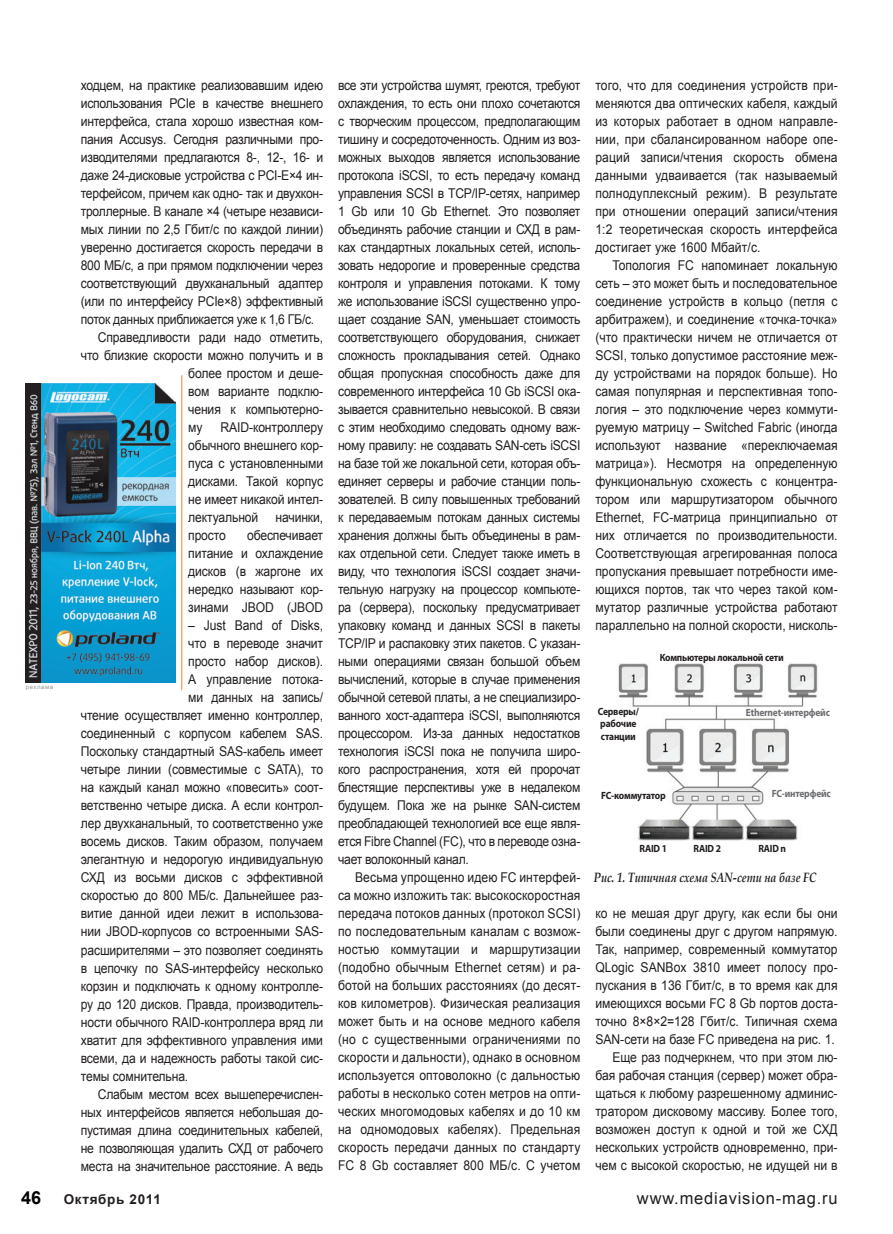
<style>
.page{position:relative;width:893px;height:1234px;background:#fff}
.page>*{position:absolute;margin:0;border:0;box-sizing:border-box;transform-origin:0 0}
.t1{font:700 18px "Arial";color:#000}
.t2{font:16.5px "Arial";letter-spacing:.05em;color:#231f20}
.t3{font:13.5px/18px "Arial";letter-spacing:-.01em;color:#231f20;text-align:justify;scale:.9 1}
.t4{font:italic 700 13.5px "Book Antiqua";color:#231f20;scale:.8 1}
.t5{font:700 13.5px "Arial";letter-spacing:.05em;color:#231f20}
.t6{font:700 10.5px/12.6px "Myriad Pro";letter-spacing:-.02em;color:#231f20;scale:.9 1}
.t7{font:700 10.5px "Myriad Pro";letter-spacing:-.02em;color:#6c6d70;scale:.9 1}
.t8{font:6px "Arial";letter-spacing:.1em;color:#939598}
</style>
<div class="page">
<img style="left:618px;top:663px;width:200px;height:178px">
<hr style="left:181px;top:375px;width:1px;height:315px;background:#f58220">
<img style="left:26px;top:383px;width:149px;height:299px">
<p class="t8" style="left:26px;top:683px;width:29px">реклама</p>
<p class="t3" style="left:81px;top:76px;width:271px">ходцем, на практике реализовавшим идею</p>
<p class="t3" style="left:81px;top:94px;width:271px">использования PCIе в качестве внешнего</p>
<p class="t3" style="left:81px;top:112px;width:271px">интерфейса, стала хорошо известная ком-</p>
<p class="t3" style="left:81px;top:130px;width:271px">пания Accusys. Сегодня различными про-</p>
<p class="t3" style="left:81px;top:148px;width:271px">изводителями предлагаются 8-, 12-, 16- и</p>
<p class="t3" style="left:81px;top:166px;width:271px">даже 24-дисковые устройства с PCI-E×4 ин-</p>
<p class="t3" style="left:81px;top:184px;width:271px">терфейсом, причем как одно- так и двухкон-</p>
<p class="t3" style="left:81px;top:202px;width:271px">троллерные. В канале ×4 (четыре независи-</p>
<p class="t3" style="left:81px;top:220px;width:271px">мых линии по 2,5 Гбит/с по каждой линии)</p>
<p class="t3" style="left:81px;top:238px;width:271px">уверенно достигается скорость передачи в</p>
<p class="t3" style="left:81px;top:256px;width:271px">800 МБ/с, а при прямом подключении через</p>
<p class="t3" style="left:81px;top:274px;width:271px">соответствующий двухканальный адаптер</p>
<p class="t3" style="left:81px;top:292px;width:271px">(или по интерфейсу PCIe×8) эффективный</p>
<p class="t3" style="left:81px;top:310px;width:261px">поток данных приближается уже к 1,6 ГБ/с.</p>
<p class="t3" style="left:98px;top:328px;width:252px">Справедливости ради надо отметить,</p>
<p class="t3" style="left:81px;top:346px;width:271px">что близкие скорости можно получить и в</p>
<p class="t3" style="left:188px;top:364px;width:151px">более простом и деше-</p>
<p class="t3" style="left:188px;top:382px;width:151px">вом варианте подклю-</p>
<p class="t3" style="left:188px;top:400px;width:151px">чения к компьютерно-</p>
<p class="t3" style="left:188px;top:418px;width:18px">му</p>
<p class="t3" style="left:188px;top:418px;width:151px;text-indent:32px">RAID-контроллеру обычного внешнего кор&shy;пуса с установленными дисками. Такой корпус не имеет никакой интел&shy;лектуальной</p>
<p class="t3" style="left:275px;top:508px;width:54px">начинки,</p>
<p class="t3" style="left:188px;top:526px;width:151px;text-indent:59px">обеспечивает питание и охлаждение дисков (в жаргоне их нередко называют кор&shy;зинами JBOD (JBOD</p>
<p class="t3" style="left:188px;top:616px;width:151px">– Just Band of Disks,</p>
<p class="t3" style="left:188px;top:634px;width:151px">что в переводе значит</p>
<p class="t3" style="left:188px;top:652px;width:151px">просто набор дисков).</p>
<p class="t3" style="left:188px;top:670px;width:151px">А управление потока-</p>
<p class="t3" style="left:188px;top:688px;width:151px">ми данных на запись/</p>
<p class="t3" style="left:81px;top:706px;width:271px">чтение осуществляет именно контроллер,</p>
<p class="t3" style="left:81px;top:724px;width:271px">соединенный с корпусом кабелем SAS.</p>
<p class="t3" style="left:81px;top:742px;width:271px">Поскольку стандартный SAS-кабель имеет</p>
<p class="t3" style="left:81px;top:760px;width:271px">четыре линии (совместимые с SATA), то</p>
<p class="t3" style="left:81px;top:778px;width:271px">на каждый канал можно «повесить» соот-</p>
<p class="t3" style="left:81px;top:796px;width:271px">ветственно четыре диска. А если контрол-</p>
<p class="t3" style="left:81px;top:814px;width:271px">лер двухканальный, то соответственно уже</p>
<p class="t3" style="left:81px;top:832px;width:271px">восемь дисков. Таким образом, получаем</p>
<p class="t3" style="left:81px;top:850px;width:271px">элегантную и недорогую индивидуальную</p>
<p class="t3" style="left:81px;top:868px;width:271px">СХД из восьми дисков с эффективной</p>
<p class="t3" style="left:81px;top:886px;width:271px">скоростью до 800 МБ/с. Дальнейшее раз-</p>
<p class="t3" style="left:81px;top:904px;width:271px">витие данной идеи лежит в использова-</p>
<p class="t3" style="left:81px;top:922px;width:271px">нии JBOD-корпусов со встроенными SAS-</p>
<p class="t3" style="left:81px;top:940px;width:271px">расширителями – это позволяет соединять</p>
<p class="t3" style="left:81px;top:958px;width:271px">в цепочку по SAS-интерфейсу несколько</p>
<p class="t3" style="left:81px;top:976px;width:271px">корзин и подключать к одному контролле-</p>
<p class="t3" style="left:81px;top:994px;width:271px">ру до 120 дисков. Правда, производитель-</p>
<p class="t3" style="left:81px;top:1012px;width:271px">ности обычного RAID-контроллера вряд ли</p>
<p class="t3" style="left:81px;top:1030px;width:271px">хватит для эффективного управления ими</p>
<p class="t3" style="left:81px;top:1048px;width:271px">всеми, да и надежность работы такой сис-</p>
<p class="t3" style="left:81px;top:1066px;width:121px">темы сомнительна.</p>
<p class="t3" style="left:98px;top:1084px;width:252px">Слабым местом всех вышеперечислен-</p>
<p class="t3" style="left:81px;top:1102px;width:271px">ных интерфейсов является небольшая до-</p>
<p class="t3" style="left:81px;top:1120px;width:271px">пустимая длина соединительных кабелей,</p>
<p class="t3" style="left:81px;top:1138px;width:271px">не позволяющая удалить СХД от рабочего</p>
<p class="t3" style="left:81px;top:1156px;width:271px">места на значительное расстояние. А ведь</p>
<p class="t3" style="left:188px;top:526px;width:43px">просто</p>
<p class="t3" style="left:338px;top:76px;width:271px">все эти устройства шумят, греются, требуют охлаждения, то есть они плохо сочетаются с творческим процессом, предполагающим тишину и сосредоточенность. Одним из воз&shy;можных выходов является использование протокола iSCSI, то есть передачу команд управления SCSI в TCP/IP-сетях, например 1 Gb или 10 Gb Ethernet. Это позволяет объединять рабочие станции и СХД в рам&shy;ках стандартных локальных сетей, исполь&shy;зовать недорогие и проверенные средства контроля и управления потоками. К тому же использование iSCSI существенно упро&shy;щает создание SAN, уменьшает стоимость соответствующего оборудования, снижает сложность прокладывания сетей. Однако общая пропускная способность даже для современного интерфейса 10 Gb iSCSI ока&shy;зывается сравнительно невысокой. В связи с этим необходимо следовать одному важ&shy;ному правилу: не создавать SAN-сеть iSCSI на базе той же локальной сети, которая объ&shy;единяет серверы и рабочие станции поль&shy;зователей. В силу повышенных требований к передаваемым потокам данных системы хранения должны быть объединены в рам&shy;ках отдельной сети. Следует также иметь в виду, что технология iSCSI создает значи&shy;тельную нагрузку на процессор компьюте&shy;ра (сервера), поскольку предусматривает упаковку команд и данных SCSI в пакеты TCP/IP и распаковку этих пакетов. С указан&shy;ными операциями связан большой объем вычислений, которые в случае применения обычной сетевой платы, а не специализиро&shy;ванного хост-адаптера iSCSI, выполняются процессором. Из-за данных недостатков технология iSCSI пока не получила широ&shy;кого распространения, хотя ей пророчат блестящие перспективы уже в недалеком будущем. Пока же на рынке SAN-систем преобладающей технологией все еще явля&shy;ется Fibre Channel (FC), что в переводе озна&shy;чает волоконный канал.</p>
<p class="t3" style="left:338px;top:868px;width:271px;text-indent:17px">Весьма упрощенно идею FC интерфей&shy;са можно изложить так: высокоскоростная передача потоков данных (протокол SCSI) по последовательным каналам с возмож&shy;ностью коммутации и маршрутизации (подобно обычным Ethernet сетям) и ра&shy;ботой на больших расстояниях (до десят&shy;ков километров). Физическая реализация может быть и на основе медного кабеля (но с существенными ограничениями по скорости и дальности), однако в основном используется оптоволокно (с дальностью работы в несколько сотен метров на опти&shy;ческих многомодовых кабелях и до 10 км на одномодовых кабелях). Предельная скорость передачи данных по стандарту FC 8 Gb составляет 800 МБ/с. C учетом</p>
<p class="t3" style="left:595px;top:76px;width:271px">того, что для соединения устройств при&shy;меняются два оптических кабеля, каждый из которых работает в одном направле&shy;нии, при сбалансированном наборе опе&shy;раций записи/чтения скорость обмена данными удваивается (так называемый полнодуплексный режим). В результате при отношении операций записи/чтения 1:2 теоретическая скорость интерфейса достигает уже 1600 Мбайт/с.</p>
<p class="t3" style="left:595px;top:256px;width:271px;text-indent:17px">Топология FC напоминает локальную сеть – это может быть и последовательное соединение устройств в кольцо (петля с арбитражем), и соединение «точка-точка» (что практически ничем не отличается от SCSI, только допустимое расстояние меж&shy;ду устройствами на порядок больше). Но самая популярная и перспективная топо&shy;логия – это подключение через коммути&shy;руемую матрицу – Switched Fabric (иногда используют название «переключаемая матрица»). Несмотря на определенную функциональную схожесть с концентра&shy;тором или маршрутизатором обычного Ethernet, FC-матрица принципиально от них отличается по производительности.<br>Соответствующая агрегированная полоса пропускания превышает потребности име&shy;ющихся портов, так что через такой ком&shy;мутатор различные устройства работают параллельно на полной скорости, нисколь-</p>
<p class="t6" style="left:598px;top:704px;width:47px">Серверы/ рабочие станции</p>
<p class="t6" style="left:660px;top:650px;width:139px">Компьютеры локальной сети</p>
<p class="t7" style="left:746px;top:705px;width:95px">Ethernet-интерфейс</p>
<p class="t6" style="left:601px;top:788px;width:73px">FC-коммутатор</p>
<p class="t7" style="left:772px;top:786px;width:67px">FC-интерфейс</p>
<p class="t6" style="left:640px;top:842px;width:32px">RAID 1</p>
<p class="t6" style="left:694px;top:842px;width:32px">RAID 2</p>
<p class="t6" style="left:758px;top:842px;width:32px">RAID n</p>
<p class="t4" style="left:594px;top:867px;width:280px">Рис. 1. Типичная схема SAN-сети на базе FC</p>
<p class="t3" style="left:595px;top:904px;width:271px;text-align:right">ко не мешая друг другу, как если бы они были соединены друг с другом напрямую.<br>Так, например, современный коммутатор QLogic SANBox 3810 имеет полосу про&shy;пускания в 136 Гбит/с, в то время как для имеющихся восьми FC 8 Gb портов доста&shy;точно 8×8×2=128 Гбит/с. Типичная схема SAN-сети на базе FC приведена на рис. 1.<br>Еще раз подчеркнем, что при этом лю&shy;бая рабочая станция (сервер) может обра&shy;щаться к любому разрешенному админис&shy;тратором дисковому массиву. Более того, возможен доступ к одной и той же СХД нескольких устройств одновременно, при&shy;чем с высокой скоростью, не идущей ни в</p>
<h1 class="t1" style="left:21px;top:1185px;width:22px">46</h1>
<p class="t5" style="left:64px;top:1190px;width:99px">Октябрь 2011</p>
<p class="t2" style="left:637px;top:1187px;width:202px">www.mediavision-mag.ru</p>
</div>
